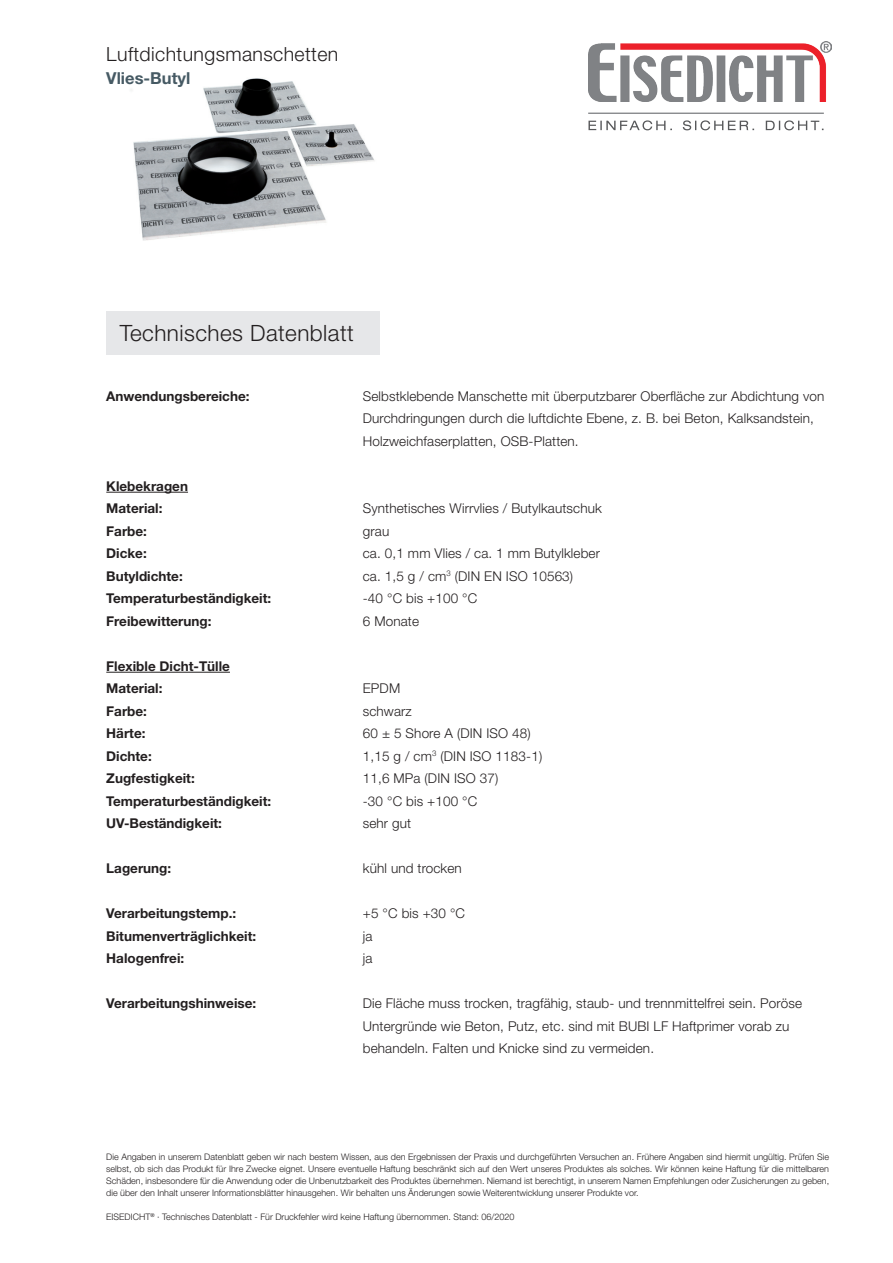
<style>
.page{position:relative;width:893px;height:1263px;background:#fff}
.page>*{position:absolute;margin:0;border:0;box-sizing:border-box;transform-origin:0 0}
.t1{font:300 22.5px "Helvetica Neue";letter-spacing:.02em;color:#231f20}
.t2{font:300 19.5px "Helvetica Neue";letter-spacing:.02em;color:#231f20}
.t3{font:700 16.5px "Helvetica Neue";color:#465a64}
.t4{font:300 13.5px/22.5px "Helvetica Neue";letter-spacing:.01em;color:#231f20}
.t5{font:700 13.5px/22.5px "Helvetica Neue";color:#231f20}
.t6{font:300 9px/12px "Helvetica Neue";color:#231f20;text-align:justify}
</style>
<div class="page">
<img style="left:133px;top:78px;width:242px;height:162px">
<img style="left:588px;top:41px;width:243px;height:60px">
<svg style="left:588px;top:120px;width:235px;height:10px"></svg>
<hr style="left:588px;top:113px;width:236px;height:1px;background:#808285">
<hr style="left:106px;top:492px;width:82px;height:1px;background:#231f20">
<hr style="left:106px;top:672px;width:124px;height:1px;background:#231f20">
<div style="left:106px;top:311px;width:273px;height:44px;background:#e6e7e9"></div>
<h2 class="t2" style="left:106px;top:42px;width:234px">Luftdichtungsmanschetten</h2>
<h3 class="t3" style="left:106px;top:68px;width:85px">Vlies-Butyl</h3>
<h1 class="t1" style="left:120px;top:319px;width:236px">Technisches Datenblatt</h1>
<h3 class="t5" style="left:106px;top:384px;width:145px">Anwendungsbereiche:</h3>
<h3 class="t4" style="left:363px;top:384px;width:463px">Selbstklebende Manschette mit überputzbarer Oberfläche zur Abdichtung von<br>Durchdringungen durch die luftdichte Ebene, z. B. bei Beton, Kalksandstein,<br>Holzweichfaserplatten, OSB-Platten.</h3>
<h3 class="t5" style="left:106px;top:474px;width:83px">Klebekragen<br>Material:</h3>
<h3 class="t4" style="left:363px;top:497px;width:241px">Synthetisches Wirrvlies / Butylkautschuk</h3>
<h3 class="t5" style="left:106px;top:519px;width:42px">Farbe:</h3>
<h3 class="t4" style="left:363px;top:519px;width:28px">grau</h3>
<h3 class="t5" style="left:106px;top:542px;width:42px">Dicke:</h3>
<h3 class="t4" style="left:363px;top:542px;width:239px">ca. 0,1 mm Vlies / ca. 1 mm Butylkleber</h3>
<h3 class="t5" style="left:106px;top:564px;width:78px">Butyldichte:</h3>
<h3 class="t4" style="left:363px;top:564px;width:212px">ca. 1,5 g / cm<sup>3</sup> (DIN EN ISO 10563)</h3>
<h3 class="t5" style="left:106px;top:587px;width:166px">Temperaturbeständigkeit:</h3>
<h3 class="t4" style="left:363px;top:587px;width:116px">-40 °C bis +100 °C</h3>
<h3 class="t5" style="left:106px;top:609px;width:107px">Freibewitterung:</h3>
<h3 class="t4" style="left:363px;top:609px;width:58px">6 Monate</h3>
<h3 class="t5" style="left:106px;top:654px;width:125px">Flexible Dicht-Tülle<br>Material:</h3>
<h3 class="t4" style="left:363px;top:677px;width:39px">EPDM</h3>
<h3 class="t5" style="left:106px;top:699px;width:42px">Farbe:</h3>
<h3 class="t4" style="left:363px;top:699px;width:51px">schwarz</h3>
<h3 class="t5" style="left:106px;top:722px;width:41px">Härte:</h3>
<h3 class="t4" style="left:363px;top:722px;width:169px">60 ± 5 Shore A (DIN ISO 48)</h3>
<h3 class="t5" style="left:106px;top:744px;width:47px">Dichte:</h3>
<h3 class="t4" style="left:363px;top:744px;width:181px">1,15 g / cm<sup>3</sup> (DIN ISO 1183-1)</h3>
<h3 class="t5" style="left:106px;top:767px;width:90px">Zugfestigkeit:</h3>
<h3 class="t4" style="left:363px;top:767px;width:137px">11,6 MPa (DIN ISO 37)</h3>
<h3 class="t5" style="left:106px;top:789px;width:166px">Temperaturbeständigkeit:</h3>
<h3 class="t4" style="left:363px;top:789px;width:116px">-30 °C bis +100 °C</h3>
<h3 class="t5" style="left:106px;top:812px;width:117px">UV-Beständigkeit:</h3>
<h3 class="t4" style="left:363px;top:812px;width:50px">sehr gut</h3>
<h3 class="t5" style="left:106px;top:857px;width:67px">Lagerung:</h3>
<h3 class="t4" style="left:363px;top:857px;width:101px">kühl und trocken</h3>
<h3 class="t5" style="left:106px;top:902px;width:131px">Verarbeitungstemp.:</h3>
<h3 class="t4" style="left:363px;top:902px;width:104px">+5 °C bis +30 °C</h3>
<h3 class="t5" style="left:106px;top:924px;width:151px">Bitumenverträglichkeit:</h3>
<h3 class="t4" style="left:363px;top:924px;width:11px">ja</h3>
<h3 class="t5" style="left:106px;top:947px;width:79px">Halogenfrei:</h3>
<h3 class="t4" style="left:363px;top:947px;width:11px">ja</h3>
<h3 class="t5" style="left:106px;top:992px;width:151px">Verarbeitungshinweise:</h3>
<h3 class="t4" style="left:363px;top:992px;width:441px">Die Fläche muss trocken, tragfähig, staub- und trennmittelfrei sein. Poröse<br>Untergründe wie Beton, Putz, etc. sind mit BUBI LF Haftprimer vorab zu behandeln. Falten und Knicke sind zu vermeiden.</h3>
<p class="t6" style="left:106px;top:1150px;width:724px">Die Angaben in unserem Datenblatt geben wir nach bestem Wissen, aus den Ergebnissen der Praxis und durchgeführten Versuchen an. Frühere Angaben sind hiermit ungültig. Prüfen Sie selbst, ob sich das Produkt für Ihre Zwecke eignet. Unsere eventuelle Haftung beschränkt sich auf den Wert unseres Produktes als solches. Wir können keine Haftung für die mittelbaren Schäden, insbesondere für die Anwendung oder die Unbenutzbarkeit des Produktes übernehmen. Niemand ist berechtigt, in unserem Namen Empfehlungen oder Zusicherungen zu geben, die über den Inhalt unserer Informationsblätter hinausgehen. Wir behalten uns Änderungen sowie Weiterentwicklung unserer Produkte vor.</p>
<p class="t6" style="left:106px;top:1210px;width:410px">EISEDICHT<sup>®</sup> · Technisches Datenblatt - Für Druckfehler wird keine Haftung übernommen. Stand: 06/2020</p>
</div>
